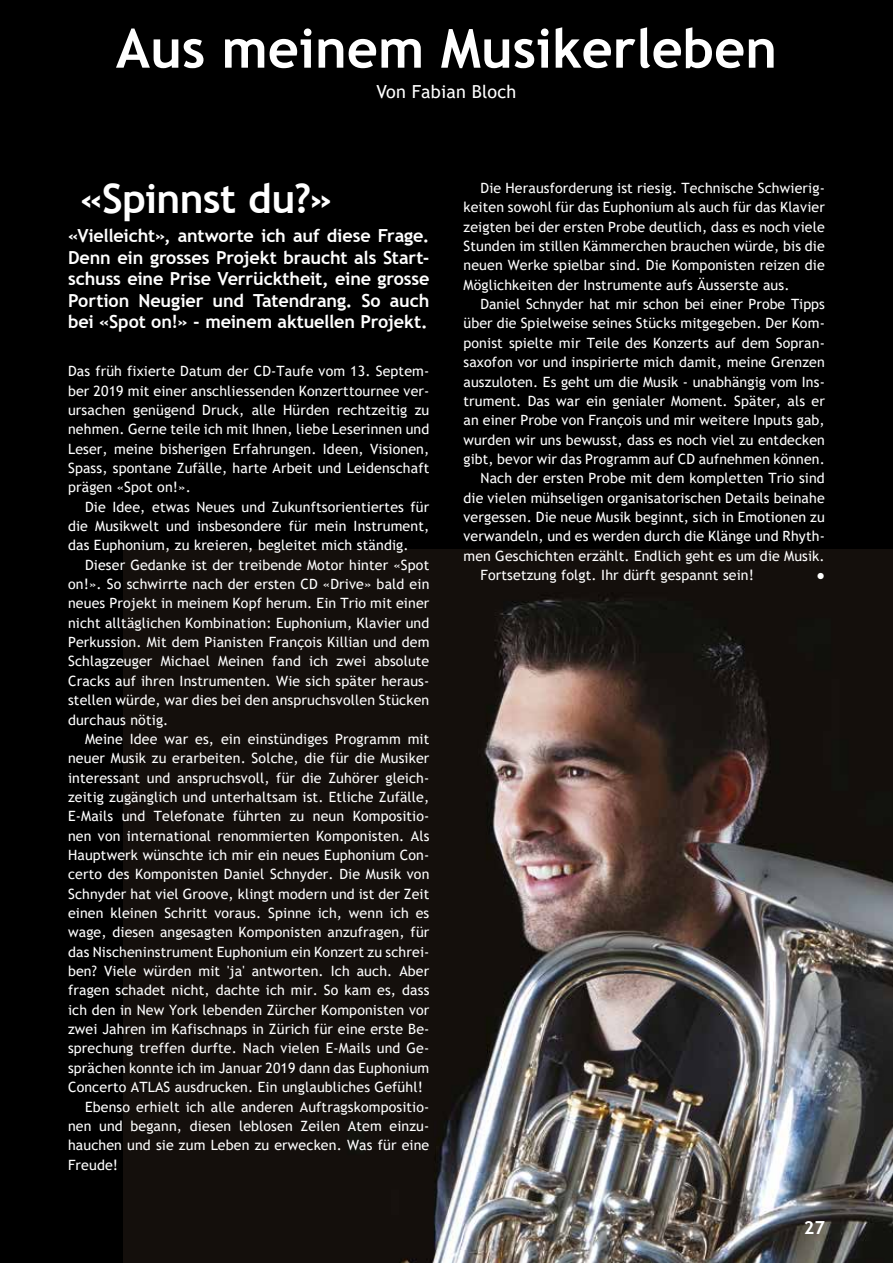
<style>
.page{position:relative;width:893px;height:1263px;background:#fff}
.page>*{position:absolute;margin:0;border:0;box-sizing:border-box;transform-origin:0 0}
.t1{font:700 54px "Trebuchet MS";color:#fff}
.t2{font:700 40.5px "Trebuchet MS";letter-spacing:-.015em;color:#fff}
.t3{font:700 18px/21.6px "Trebuchet MS";letter-spacing:-.01em;color:#fff;text-align:justify}
.t4{font:18px "Trebuchet MS";letter-spacing:.01em;color:#fff}
.t5{font:14.1px/19.4px "Trebuchet MS";letter-spacing:.01em;color:#fff;text-align:justify}
</style>
<div class="page">
<div style="left:1px;top:0;width:892px;height:1263px;background:#000"></div>
<img style="left:123px;top:550px;width:770px;height:713px">
<h1 class="t1" style="left:116px;top:15px;width:663px">Aus meinem Musikerleben</h1>
<p class="t4" style="left:377px;top:81px;width:141px">Von Fabian Bloch</p>
<h2 class="t2" style="left:80px;top:173px;width:254px">«Spinnst du?»</h2>
<p class="t3" style="left:68px;top:225px;width:363px">«Vielleicht», antworte ich auf diese Frage.<br>Denn ein grosses Projekt braucht als Start&shy;schuss eine Prise Verrücktheit, eine grosse Portion Neugier und Tatendrang. So auch bei «Spot on!» - meinem aktuellen Projekt.</p>
<p class="t5" style="left:68px;top:361px;width:363px">Das früh fixierte Datum der CD-Taufe vom 13. Septem&shy;ber 2019 mit einer anschliessenden Konzerttournee ver&shy;ursachen genügend Druck, alle Hürden rechtzeitig zu nehmen. Gerne teile ich mit Ihnen, liebe Leserinnen und Leser, meine bisherigen Erfahrungen. Ideen, Visionen, Spass, spontane Zufälle, harte Arbeit und Leidenschaft prägen «Spot on!».</p>
<p class="t5" style="left:68px;top:497px;width:363px;text-indent:17px">Die Idee, etwas Neues und Zukunftsorientiertes für die Musikwelt und insbesondere für mein Instrument, das Euphonium, zu kreieren, begleitet mich ständig.</p>
<p class="t5" style="left:68px;top:555px;width:363px;text-indent:17px">Dieser Gedanke ist der treibende Motor hinter «Spot on!». So schwirrte nach der ersten CD «Drive» bald ein neues Projekt in meinem Kopf herum. Ein Trio mit einer nicht alltäglichen Kombination: Euphonium, Klavier und Perkussion. Mit dem Pianisten François Killian und dem Schlagzeuger Michael Meinen fand ich zwei absolute Cracks auf ihren Instrumenten. Wie sich später heraus&shy;stellen würde, war dies bei den anspruchsvollen Stücken durchaus nötig.</p>
<p class="t5" style="left:85px;top:729px;width:346px">Meine Idee war es, ein einstündiges Programm mit</p>
<p class="t5" style="left:68px;top:748px;width:363px">neuer Musik zu erarbeiten. Solche, die für die Musiker</p>
<p class="t5" style="left:68px;top:768px;width:363px">interessant und anspruchsvoll, für die Zuhörer gleich-</p>
<p class="t5" style="left:68px;top:787px;width:363px">zeitig zugänglich und unterhaltsam ist. Etliche Zufälle,</p>
<p class="t5" style="left:68px;top:806px;width:363px">E-Mails und Telefonate führten zu neun Kompositio-</p>
<p class="t5" style="left:68px;top:826px;width:363px">nen von international renommierten Komponisten. Als</p>
<p class="t5" style="left:68px;top:845px;width:363px">Hauptwerk wünschte ich mir ein neues Euphonium Con-</p>
<p class="t5" style="left:68px;top:864px;width:363px">certo des Komponisten Daniel Schnyder. Die Musik von</p>
<p class="t5" style="left:68px;top:884px;width:363px">Schnyder hat viel Groove, klingt modern und ist der Zeit</p>
<p class="t5" style="left:68px;top:903px;width:363px">einen kleinen Schritt voraus. Spinne ich, wenn ich es</p>
<p class="t5" style="left:68px;top:922px;width:363px">wage, diesen angesagten Komponisten anzufragen, für</p>
<p class="t5" style="left:68px;top:942px;width:363px">das Nischeninstrument Euphonium ein Konzert zu schrei-</p>
<p class="t5" style="left:68px;top:961px;width:363px">ben? Viele würden mit 'ja' antworten. Ich auch. Aber</p>
<p class="t5" style="left:68px;top:981px;width:363px">fragen schadet nicht, dachte ich mir. So kam es, dass</p>
<p class="t5" style="left:68px;top:1000px;width:363px">ich den in New York lebenden Zürcher Komponisten vor</p>
<p class="t5" style="left:68px;top:1019px;width:363px">zwei Jahren im Kafischnaps in Zürich für eine erste Be-</p>
<p class="t5" style="left:68px;top:1039px;width:363px">sprechung treffen durfte. Nach vielen E-Mails und Ge-</p>
<p class="t5" style="left:68px;top:1058px;width:363px">sprächen konnte ich im Januar 2019 dann das Euphonium</p>
<p class="t5" style="left:68px;top:1077px;width:356px">Concerto ATLAS ausdrucken. Ein unglaubliches Gefühl!</p>
<p class="t5" style="left:85px;top:1097px;width:346px">Ebenso erhielt ich alle anderen Auftragskompositio-</p>
<p class="t5" style="left:68px;top:1116px;width:363px">nen und begann, diesen leblosen Zeilen Atem einzu-</p>
<p class="t5" style="left:68px;top:1135px;width:363px">hauchen und sie zum Leben zu erwecken. Was für eine</p>
<p class="t5" style="left:68px;top:1155px;width:52px">Freude!</p>
<p class="t5" style="left:463px;top:178px;width:363px;text-indent:17px">Die Herausforderung ist riesig. Technische Schwierig&shy;keiten sowohl für das Euphonium als auch für das Klavier zeigten bei der ersten Probe deutlich, dass es noch viele Stunden im stillen Kämmerchen brauchen würde, bis die neuen Werke spielbar sind. Die Komponisten reizen die Möglichkeiten der Instrumente aufs Äusserste aus.</p>
<p class="t5" style="left:480px;top:294px;width:346px">Daniel Schnyder hat mir schon bei einer Probe Tipps</p>
<p class="t5" style="left:463px;top:314px;width:363px">über die Spielweise seines Stücks mitgegeben. Der Kom-</p>
<p class="t5" style="left:463px;top:333px;width:363px">ponist spielte mir Teile des Konzerts auf dem Sopran-</p>
<p class="t5" style="left:463px;top:352px;width:363px">saxofon vor und inspirierte mich damit, meine Grenzen</p>
<p class="t5" style="left:463px;top:372px;width:363px">auszuloten. Es geht um die Musik - unabhängig vom Ins-</p>
<p class="t5" style="left:463px;top:391px;width:363px">trument. Das war ein genialer Moment. Später, als er</p>
<p class="t5" style="left:463px;top:410px;width:363px">an einer Probe von François und mir weitere Inputs gab,</p>
<p class="t5" style="left:463px;top:430px;width:363px">wurden wir uns bewusst, dass es noch viel zu entdecken</p>
<p class="t5" style="left:463px;top:449px;width:363px">gibt, bevor wir das Programm auf CD aufnehmen können.</p>
<p class="t5" style="left:480px;top:468px;width:346px">Nach der ersten Probe mit dem kompletten Trio sind</p>
<p class="t5" style="left:463px;top:488px;width:363px">die vielen mühseligen organisatorischen Details beinahe</p>
<p class="t5" style="left:463px;top:507px;width:363px">vergessen. Die neue Musik beginnt, sich in Emotionen zu</p>
<p class="t5" style="left:463px;top:527px;width:363px">verwandeln, und es werden durch die Klänge und Rhyth-</p>
<p class="t5" style="left:463px;top:546px;width:363px">men Geschichten erzählt. Endlich geht es um die Musik.</p>
<p class="t5" style="left:480px;top:565px;width:275px">Fortsetzung folgt. Ihr dürft gespannt sein!</p>
<p class="t5" style="left:816px;top:565px;width:10px">●</p>
<p class="t3" style="left:804px;top:1216px;width:23px">27</p>
</div>
